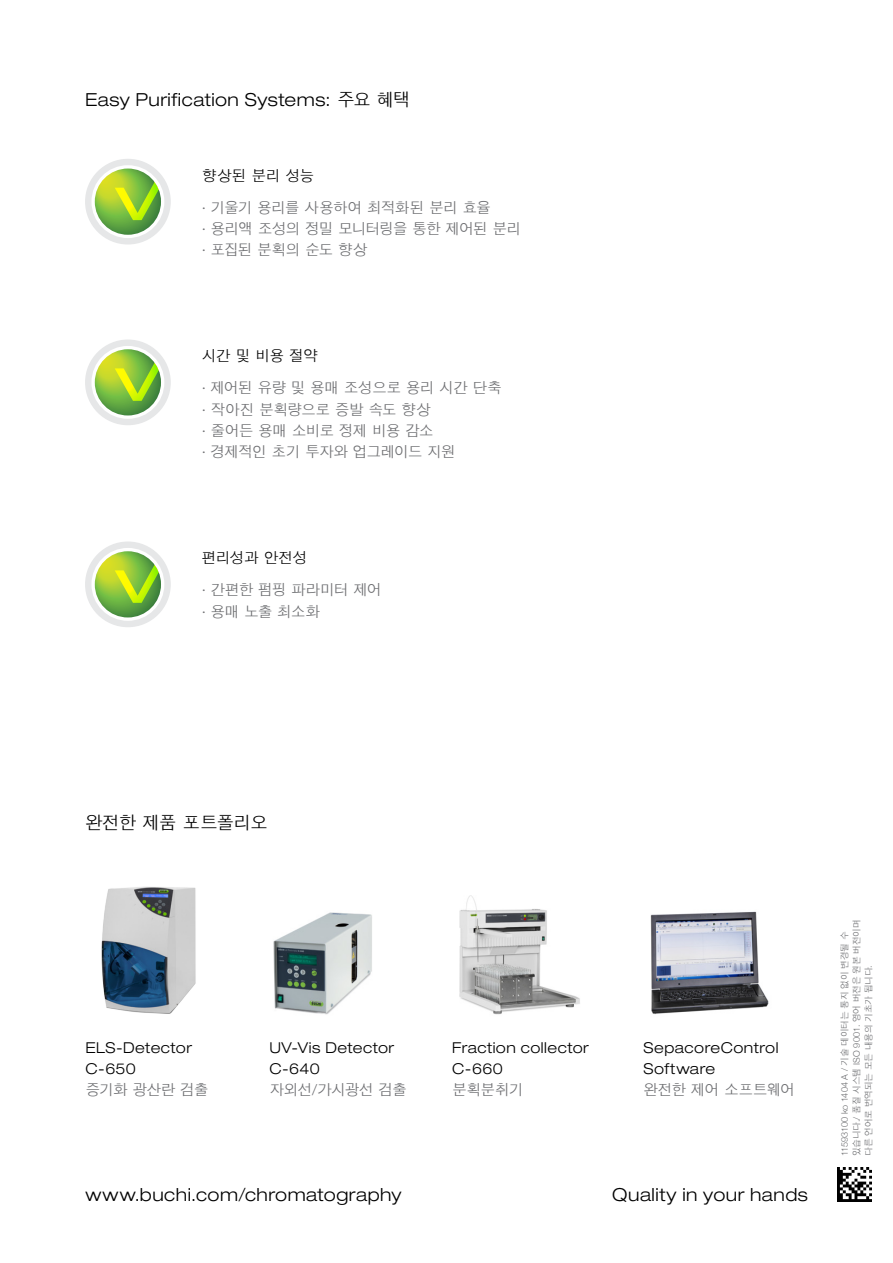
<style>
.page{position:relative;width:893px;height:1263px;background:#fff}
.page>*{position:absolute;margin:0;border:0;box-sizing:border-box;transform-origin:0 0}
.EN_Title{font:300 expanded 18px "Helvetica Neue LT Std";letter-spacing:.03em;color:#000}
.KO_Title{font:300 18px "Buchi";letter-spacing:-.08em;color:#000}
.t1{font:300 15px "Buchi";letter-spacing:-.07em;color:#6d6e71}
.t2{font:300 expanded 15px/21.3px "Helvetica Neue LT Std";letter-spacing:.03em;color:#000}
.KO_Title_small_down{font:300 15px "Buchi";letter-spacing:-.055em;color:#000}
.t3{font:300 15px "Buchi";letter-spacing:-.04em;color:#6d6e71}
.KO_Barcode{font:300 9px/12px "Buchi";letter-spacing:-.05em;color:#6d6e71}
.s1{font-family:"Buchi";font-stretch:normal}
.s2{font-family:"Helvetica Neue LT Std"}
.s3{font-family:"Buchi";font-stretch:normal;color:#6d6e71}
</style>
<div class="page">
<img style="left:838px;top:1167px;width:34px;height:34px">
<div style="left:85px;top:159px;width:86px;height:85px;background:#e6e7e8;border-radius:50%"></div>
<svg style="left:91px;top:165px;width:73px;height:73px"></svg>
<svg style="left:95px;top:169px;width:66px;height:66px"></svg>
<svg style="left:110px;top:168px;width:51px;height:67px;background:#9bc852"></svg>
<div style="left:85px;top:339px;width:86px;height:86px;background:#e6e7e8;border-radius:50%"></div>
<svg style="left:91px;top:346px;width:73px;height:73px"></svg>
<svg style="left:95px;top:349px;width:66px;height:66px"></svg>
<svg style="left:110px;top:349px;width:51px;height:67px;background:#9bc852"></svg>
<div style="left:85px;top:541px;width:86px;height:86px;background:#e6e7e8;border-radius:50%"></div>
<svg style="left:91px;top:548px;width:73px;height:73px"></svg>
<svg style="left:95px;top:551px;width:66px;height:66px"></svg>
<svg style="left:110px;top:551px;width:51px;height:67px;background:#9bc852"></svg>
<img style="left:101px;top:887px;width:95px;height:127px">
<img style="left:273px;top:912px;width:99px;height:103px">
<img style="left:459px;top:895px;width:121px;height:120px">
<img style="left:650px;top:911px;width:119px;height:103px">
<p class="EN_Title" style="left:85px;top:89px;width:328px">Easy Purification Systems: <span class="s1">주요 혜택</span></p>
<p class="KO_Title_small_down" style="left:202px;top:167px;width:114px">향상된 분리 성능</p>
<p class="t1" style="left:202px;top:199px;width:291px"><span class="s2">∙</span> 기울기 용리를 사용하여 최적화된 분리 효율</p>
<p class="t1" style="left:202px;top:220px;width:321px"><span class="s2">∙</span> 용리액 조성의 정밀 모니터링을 통한 제어된 분리</p>
<p class="t1" style="left:202px;top:241px;width:167px"><span class="s2">∙</span> 포집된 분획의 순도 향상</p>
<p class="KO_Title_small_down" style="left:202px;top:347px;width:118px">시간 및 비용 절약</p>
<p class="t1" style="left:202px;top:379px;width:302px"><span class="s2">∙</span> 제어된 유량 및 용매 조성으로 용리 시간 단축</p>
<p class="t3" style="left:202px;top:401px;width:231px"><span class="s2">∙</span> 작아진 분획량으로 증발 속도 향상</p>
<p class="t1" style="left:202px;top:422px;width:233px"><span class="s2">∙</span> 줄어든 용매 소비로 정제 비용 감소</p>
<p class="t1" style="left:202px;top:443px;width:256px"><span class="s2">∙</span> 경제적인 초기 투자와 업그레이드 지원</p>
<p class="KO_Title_small_down" style="left:202px;top:549px;width:107px">편리성과 안전성</p>
<p class="t1" style="left:202px;top:581px;width:182px"><span class="s2">∙</span> 간편한 펌핑 파라미터 제어</p>
<p class="t1" style="left:202px;top:603px;width:120px"><span class="s2">∙</span> 용매 노출 최소화</p>
<p class="KO_Title" style="left:85px;top:812px;width:185px">완전한 제품 포트폴리오</p>
<p class="t2" style="left:85px;top:1036px;width:125px">ELS-Detector<br>C-650<br><span class="s3">증기화 광산란 검출</span></p>
<p class="t2" style="left:269px;top:1036px;width:139px">UV-Vis Detector<br>C-640 <span class="s3">자외선/가시광선 검출</span></p>
<p class="t2" style="left:452px;top:1036px;width:138px">Fraction collector<br>C-660<br><span class="s3">분획분취기</span></p>
<p class="t2" style="left:644px;top:1036px;width:154px">SepacoreControl<br>Software<br><span class="s3">완전한 제어 소프트웨어</span></p>
<p class="EN_Title" style="left:86px;top:1184px;width:318px">www.buchi.com/chromatography</p>
<p class="EN_Title" style="left:612px;top:1184px;width:197px">Quality in your hands</p>
<p class="KO_Barcode" style="left:839px;top:1156px;width:239px;rotate:-90deg">11593100 ko 1404 A / 기술 데이터는 통지 없이 변경될 수 있습니다./ 품질 시스템 ISO 9001. 영어 버전은 원본 버전이며 다른 언어로 번역되는 모든 내용의 기초가 됩니다.</p>
</div>
